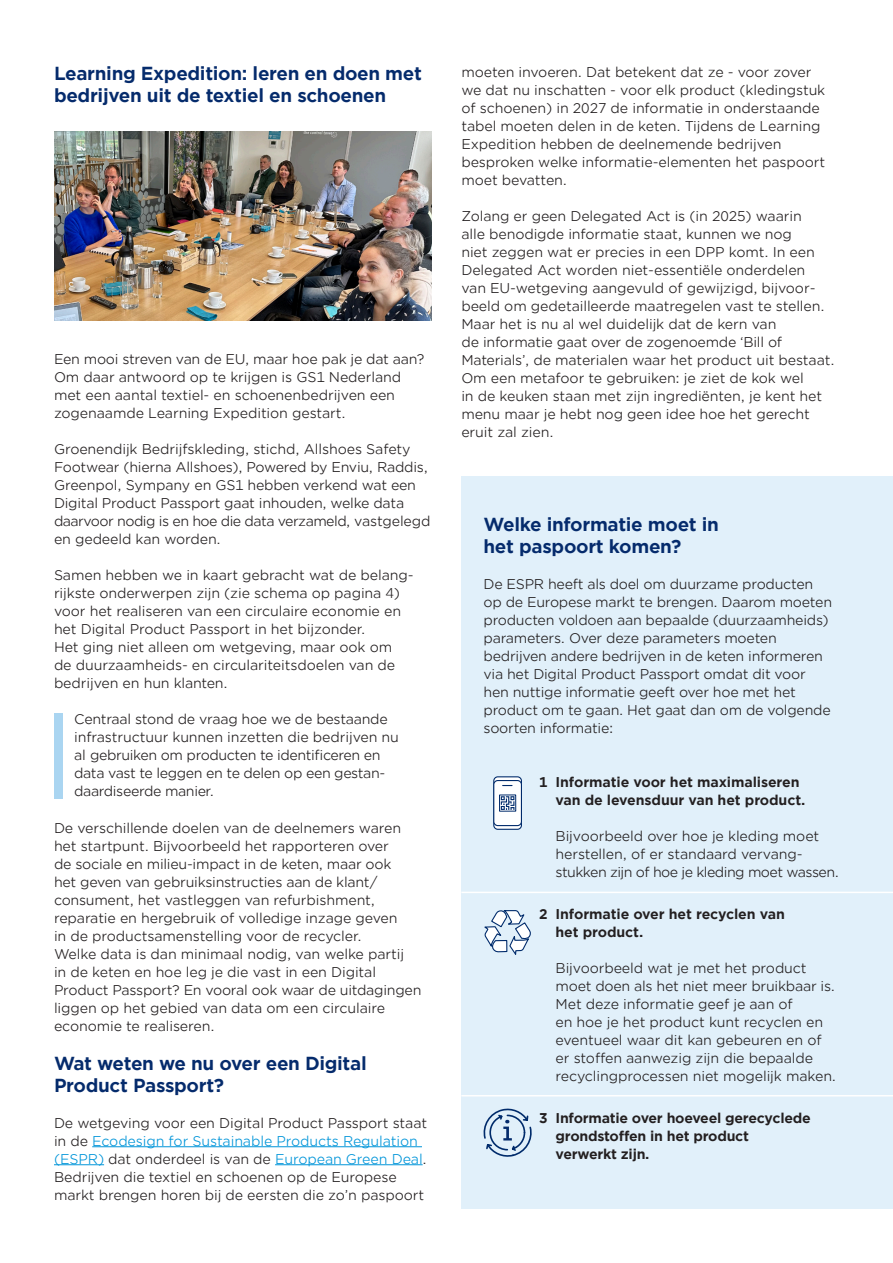
<style>
.page{position:relative;width:893px;height:1263px;background:#fff}
.page>*{position:absolute;margin:0;border:0;box-sizing:border-box;transform-origin:0 0}
.Bodytekst{font:700 18px/21.6px "Gotham Office";letter-spacing:-.02em;color:#052b6c}
.Bodytekst-2{font:13.5px/18px "Gotham Office";letter-spacing:-.01em;color:#231f20}
.Bodytekst-3{font:13.5px/18px "Gotham Office";letter-spacing:-.03em;color:#231f20}
.Bodytekst-4{font:700 13.5px "Gotham Office";letter-spacing:-.02em;color:#231f20}
.Bodytekst-5{font:13.5px "Gotham Office";letter-spacing:-.04em;color:#231f20}
.s1{color:#0095d9}
</style>
<div class="page">
<div style="left:461px;top:476px;width:432px;height:733px;background:#e1f0fa"></div>
<hr style="left:92px;top:1146px;width:330px;height:1px;background:#0095d9">
<hr style="left:54px;top:1164px;width:50px;height:1px;background:#0095d9">
<hr style="left:275px;top:1164px;width:148px;height:1px;background:#0095d9">
<svg style="left:484px;top:910px;width:47px;height:45px"></svg>
<svg style="left:494px;top:777px;width:27px;height:52px"></svg>
<div style="left:493px;top:776px;width:29px;height:54px;border:1px solid #002b6b;border-radius:4px"></div>
<div style="left:494px;top:780px;width:27px;height:45px;background:#fff;border-radius:4px"></div>
<div style="left:493px;top:780px;width:29px;height:46px;border:1px solid #002b6b;border-radius:4px"></div>
<div style="left:499px;top:794px;width:17px;height:17px;border:1px solid #002b6b"></div>
<svg style="left:501px;top:796px;width:13px;height:14px"></svg>
<img style="left:54px;top:132px;width:378px;height:188px">
<div style="left:54px;top:713px;width:9px;height:86px;background:#aad5f1"></div>
<svg style="left:483px;top:1108px;width:49px;height:49px"></svg>
<hr style="left:461px;top:892px;width:432px;height:1px;background:#fff">
<hr style="left:461px;top:1095px;width:432px;height:1px;background:#fff">
<p class="Bodytekst" style="left:54px;top:63px;width:369px">Learning Expedition: leren en doen met bedrijven uit de textiel en schoenen</p>
<p class="Bodytekst-2" style="left:54px;top:350px;width:372px">Een mooi streven van de EU, maar hoe pak je dat aan?<br>Om daar antwoord op te krijgen is GS1 Nederland met een aantal textiel- en schoenenbedrijven een</p>
<p class="Bodytekst-2" style="left:54px;top:404px;width:293px">zogenaamde Learning Expedition gestart.</p>
<p class="Bodytekst-2" style="left:54px;top:440px;width:378px">Groenendijk Bedrijfskleding, stichd, Allshoes Safety Footwear (hierna Allshoes), Powered by Enviu, Raddis, Greenpol, Sympany en GS1 hebben verkend wat een Digital Product Passport gaat inhouden, welke data daarvoor nodig is en hoe die data verzameld, vastgelegd en gedeeld kan worden.</p>
<p class="Bodytekst-2" style="left:54px;top:566px;width:361px">Samen hebben we in kaart gebracht wat de belang&shy;rijkste onderwerpen zijn (zie schema op pagina 4) voor het realiseren van een circulaire economie en</p>
<p class="Bodytekst-2" style="left:54px;top:620px;width:313px">het Digital Product Passport in het bijzonder.</p>
<p class="Bodytekst-2" style="left:54px;top:638px;width:340px">Het ging niet alleen om wetgeving, maar ook om</p>
<p class="Bodytekst-2" style="left:54px;top:656px;width:343px">de duurzaamheids- en circulariteitsdoelen van de</p>
<p class="Bodytekst-2" style="left:54px;top:674px;width:175px">bedrijven en hun klanten.</p>
<p class="Bodytekst-3" style="left:74px;top:710px;width:326px">Centraal stond de vraag hoe we de bestaande infrastructuur kunnen inzetten die bedrijven nu al gebruiken om producten te identificeren en data vast te leggen en te delen op een gestan&shy;daardiseerde manier.</p>
<p class="Bodytekst-2" style="left:54px;top:818px;width:349px">De verschillende doelen van de deelnemers waren</p>
<p class="Bodytekst-2" style="left:54px;top:836px;width:336px">het startpunt. Bijvoorbeeld het rapporteren over</p>
<p class="Bodytekst-2" style="left:54px;top:854px;width:339px">de sociale en milieu-impact in de keten, maar ook</p>
<p class="Bodytekst-2" style="left:54px;top:872px;width:325px">het geven van gebruiksinstructies aan de klant/</p>
<p class="Bodytekst-2" style="left:54px;top:890px;width:323px">consument, het vastleggen van refurbishment,</p>
<p class="Bodytekst-2" style="left:54px;top:908px;width:345px">reparatie en hergebruik of volledige inzage geven</p>
<p class="Bodytekst-2" style="left:54px;top:926px;width:309px">in de productsamenstelling voor de recycler.</p>
<p class="Bodytekst-2" style="left:54px;top:944px;width:352px">Welke data is dan minimaal nodig, van welke partij</p>
<p class="Bodytekst-2" style="left:54px;top:962px;width:324px">in de keten en hoe leg je die vast in een Digital</p>
<p class="Bodytekst-2" style="left:54px;top:980px;width:369px">Product Passport? En vooral ook waar de uitdagingen liggen op het gebied van data om een circulaire</p>
<p class="Bodytekst-2" style="left:54px;top:1016px;width:162px">economie te realiseren.</p>
<p class="Bodytekst" style="left:54px;top:1052px;width:314px">Wat weten we nu over een Digital</p>
<p class="Bodytekst" style="left:54px;top:1074px;width:172px">Product Passport?</p>
<p class="Bodytekst-2" style="left:54px;top:1113px;width:375px">De wetgeving voor een Digital Product Passport staat in de <span class="s1">Ecodesign for Sustainable Products Regulation (ESPR)</span> dat onderdeel is van de <span class="s1">European Green Deal</span>.<br>Bedrijven die textiel en schoenen op de Europese markt brengen horen bij de eersten die zo’n paspoort</p>
<p class="Bodytekst-2" style="left:461px;top:62px;width:352px">moeten invoeren. Dat betekent dat ze - voor zover</p>
<p class="Bodytekst-2" style="left:461px;top:80px;width:365px">we dat nu inschatten - voor elk product (kledingstuk of schoenen) in 2027 de informatie in onderstaande tabel moeten delen in de keten. Tijdens de Learning Expedition hebben de deelnemende bedrijven</p>
<p class="Bodytekst-2" style="left:461px;top:152px;width:365px">besproken welke informatie-elementen het paspoort moet bevatten.</p>
<p class="Bodytekst-2" style="left:461px;top:206px;width:342px">Zolang er geen Delegated Act is (in 2025) waarin</p>
<p class="Bodytekst-2" style="left:461px;top:224px;width:332px">alle benodigde informatie staat, kunnen we nog</p>
<p class="Bodytekst-2" style="left:461px;top:242px;width:355px">niet zeggen wat er precies in een DPP komt. In een</p>
<p class="Bodytekst-2" style="left:461px;top:260px;width:345px">Delegated Act worden niet-essentiële onderdelen</p>
<p class="Bodytekst-2" style="left:461px;top:278px;width:365px">van EU-wetgeving aangevuld of gewijzigd, bijvoor&shy;beeld om gedetailleerde maatregelen vast te stellen.</p>
<p class="Bodytekst-2" style="left:461px;top:314px;width:317px">Maar het is nu al wel duidelijk dat de kern van</p>
<p class="Bodytekst-2" style="left:461px;top:332px;width:322px">de informatie gaat over de zogenoemde ‘Bill of</p>
<p class="Bodytekst-2" style="left:461px;top:350px;width:375px">Materials’, de materialen waar het product uit bestaat.</p>
<p class="Bodytekst-2" style="left:461px;top:368px;width:344px">Om een metafoor te gebruiken: je ziet de kok wel</p>
<p class="Bodytekst-2" style="left:461px;top:386px;width:362px">in de keuken staan met zijn ingrediënten, je kent het menu maar je hebt nog geen idee hoe het gerecht eruit zal zien.</p>
<p class="Bodytekst" style="left:484px;top:513px;width:237px">Welke informatie moet in</p>
<p class="Bodytekst" style="left:484px;top:535px;width:199px">het paspoort komen?</p>
<p class="Bodytekst-2" style="left:484px;top:574px;width:331px">De ESPR heeft als doel om duurzame producten</p>
<p class="Bodytekst-2" style="left:484px;top:592px;width:350px">op de Europese markt te brengen. Daarom moeten</p>
<p class="Bodytekst-2" style="left:484px;top:610px;width:347px">producten voldoen aan bepaalde (duurzaamheids) parameters. Over deze parameters moeten</p>
<p class="Bodytekst-2" style="left:484px;top:646px;width:341px">bedrijven andere bedrijven in de keten informeren via het Digital Product Passport omdat dit voor</p>
<p class="Bodytekst-2" style="left:484px;top:682px;width:314px">hen nuttige informatie geeft over hoe met het</p>
<p class="Bodytekst-2" style="left:484px;top:700px;width:349px">product om te gaan. Het gaat dan om de volgende</p>
<p class="Bodytekst-2" style="left:484px;top:718px;width:131px">soorten informatie:</p>
<p class="Bodytekst-4" style="left:539px;top:772px;width:262px">1 Informatie voor het maximaliseren</p>
<p class="Bodytekst-4" style="left:556px;top:790px;width:251px">van de levensduur van het product.</p>
<p class="Bodytekst-2" style="left:556px;top:826px;width:265px">Bijvoorbeeld over hoe je kleding moet</p>
<p class="Bodytekst-2" style="left:556px;top:844px;width:249px">herstellen, of er standaard vervang-</p>
<p class="Bodytekst-5" style="left:556px;top:863px;width:285px">stukken zijn of hoe je kleding moet wassen.</p>
<p class="Bodytekst-4" style="left:539px;top:904px;width:247px">2 Informatie over het recyclen van</p>
<p class="Bodytekst-4" style="left:556px;top:922px;width:89px">het product.</p>
<p class="Bodytekst-2" style="left:556px;top:958px;width:253px">Bijvoorbeeld wat je met het product</p>
<p class="Bodytekst-2" style="left:556px;top:976px;width:281px">moet doen als het niet meer bruikbaar is.</p>
<p class="Bodytekst-2" style="left:556px;top:994px;width:239px">Met deze informatie geef je aan of</p>
<p class="Bodytekst-2" style="left:556px;top:1012px;width:269px">en hoe je het product kunt recyclen en</p>
<p class="Bodytekst-2" style="left:556px;top:1030px;width:268px">eventueel waar dit kan gebeuren en of</p>
<p class="Bodytekst-2" style="left:556px;top:1048px;width:259px">er stoffen aanwezig zijn die bepaalde</p>
<p class="Bodytekst-2" style="left:556px;top:1066px;width:282px">recyclingprocessen niet mogelijk maken.</p>
<p class="Bodytekst-4" style="left:539px;top:1108px;width:273px">3 Informatie over hoeveel gerecyclede</p>
<p class="Bodytekst-4" style="left:556px;top:1126px;width:195px">grondstoffen in het product</p>
<p class="Bodytekst-4" style="left:556px;top:1144px;width:95px">verwerkt zijn.</p>
</div>
